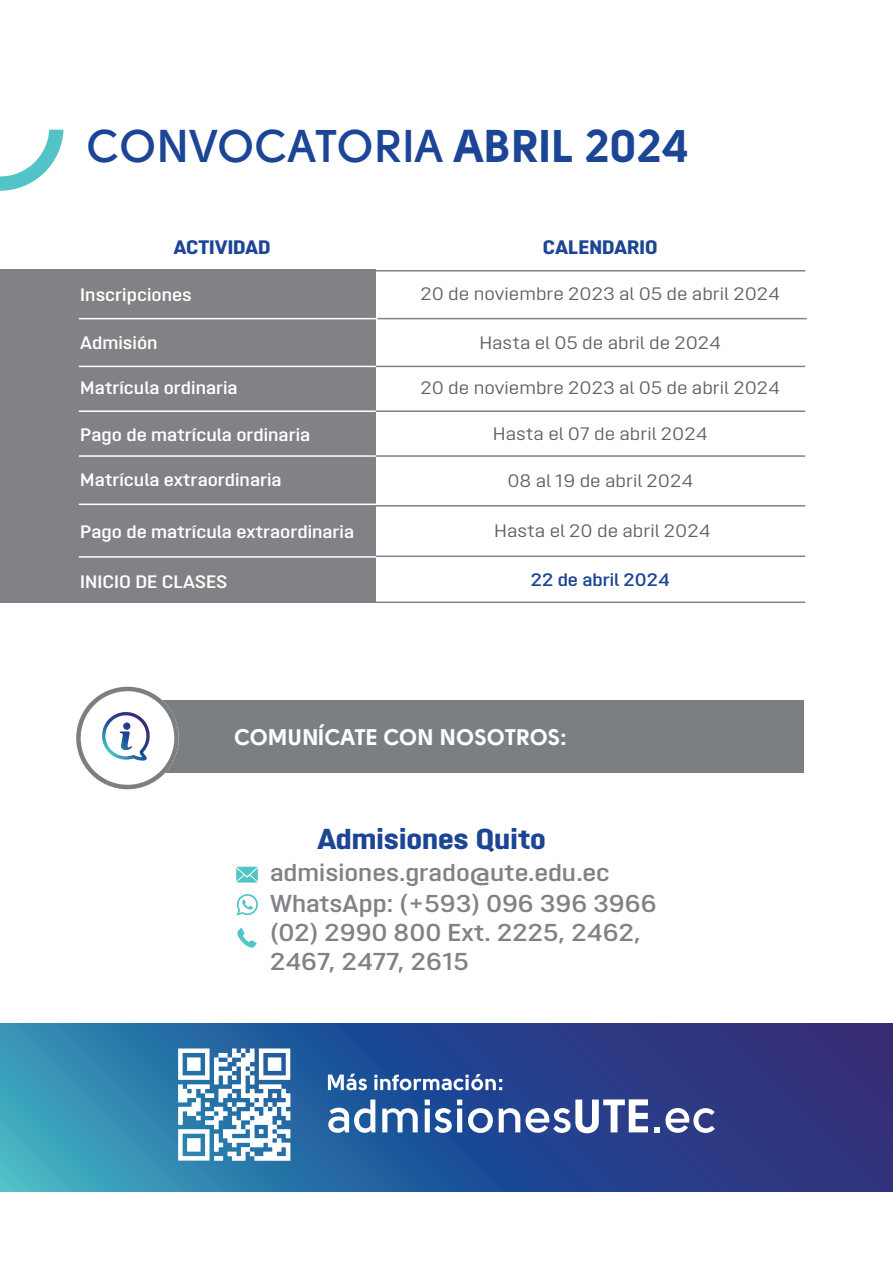
<style>
.page{position:relative;width:893px;height:1263px;background:#fff}
.page>*{position:absolute;margin:0;border:0;box-sizing:border-box;transform-origin:0 0}
.t1{font:700 45.6px "Solomon Sans Semi";letter-spacing:-.01em;color:#1c4595}
.t2{font:800 28.8px "Opinion Pro Extended";color:#1c4595}
.t3{font:600 24.45px/29.7px "Opinion Pro Extended";color:#808285}
.t4{font:22.5px "Solomon Sans Bold";color:#fff}
.t5{font:800 19.5px "Opinion Pro Extended";color:#1c4595}
.t6{font:18px "Opinion Pro Extended";color:#5e6261}
.t7{font:600 18px "Opinion Pro Extended";color:#fff}
.t8{font:600 18px "Opinion Pro Extended";color:#1c4595}
.s1{font-family:"Solomon Sans Bold";font-weight:400}
</style>
<div class="page">
<div style="left:127px;top:700px;width:677px;height:73px;background:#7c7f81"></div>
<svg style="left:76px;top:687px;width:103px;height:102px"></svg>
<svg style="left:0;top:130px;width:63px;height:61px"></svg>
<div style="left:0;top:269px;width:376px;height:334px;background:#808285"></div>
<hr style="left:79px;top:318px;width:297px;height:1px;background:#fff">
<hr style="left:79px;top:366px;width:297px;height:1px;background:#fff">
<hr style="left:79px;top:410px;width:297px;height:2px;background:#fff">
<hr style="left:79px;top:455px;width:297px;height:2px;background:#fff">
<hr style="left:79px;top:504px;width:297px;height:1px;background:#fff">
<hr style="left:79px;top:556px;width:297px;height:2px;background:#fff">
<hr style="left:376px;top:366px;width:429px;height:1px;background:#808285">
<hr style="left:378px;top:318px;width:429px;height:1px;background:#808285">
<hr style="left:376px;top:270px;width:429px;height:1px;background:#808285">
<hr style="left:376px;top:410px;width:429px;height:2px;background:#808285">
<hr style="left:376px;top:455px;width:429px;height:2px;background:#808285">
<hr style="left:376px;top:505px;width:429px;height:2px;background:#808285">
<hr style="left:376px;top:555px;width:429px;height:2px;background:#808285">
<hr style="left:376px;top:601px;width:429px;height:2px;background:#808285">
<svg style="left:0;top:1024px;width:893px;height:167px;background:#2b5795"></svg>
<svg style="left:328px;top:1099px;width:47px;height:34px"></svg>
<svg style="left:382px;top:1108px;width:36px;height:24px"></svg>
<svg style="left:425px;top:1099px;width:37px;height:34px"></svg>
<svg style="left:468px;top:1108px;width:25px;height:25px"></svg>
<svg style="left:499px;top:1099px;width:149px;height:34px"></svg>
<svg style="left:654px;top:1108px;width:61px;height:25px"></svg>
<svg style="left:328px;top:1074px;width:39px;height:16px"></svg>
<svg style="left:374px;top:1074px;width:128px;height:16px"></svg>
<svg style="left:178px;top:1048px;width:112px;height:113px"></svg>
<svg style="left:237px;top:928px;width:20px;height:20px"></svg>
<svg style="left:236px;top:867px;width:22px;height:15px"></svg>
<svg style="left:236px;top:894px;width:22px;height:22px"></svg>
<h1 class="t1" style="left:87px;top:120px;width:604px">CONVOCATORIA <span class="s1">ABRIL 2024</span></h1>
<p class="t5" style="left:173px;top:235px;width:99px">ACTIVIDAD</p>
<p class="t5" style="left:543px;top:235px;width:116px">CALENDARIO</p>
<p class="t7" style="left:80px;top:284px;width:113px">Inscripciones</p>
<p class="t7" style="left:80px;top:333px;width:79px">Admisión</p>
<p class="t7" style="left:80px;top:377px;width:159px">Matrícula ordinaria</p>
<p class="t7" style="left:80px;top:424px;width:231px">Pago de matrícula ordinaria</p>
<p class="t7" style="left:80px;top:469px;width:203px">Matrícula extraordinaria</p>
<p class="t7" style="left:80px;top:522px;width:275px">Pago de matrícula extraordinaria</p>
<p class="t7" style="left:80px;top:571px;width:149px">INICIO DE CLASES</p>
<p class="t6" style="left:420px;top:284px;width:361px">20 de noviembre 2023 al 05 de abril 2024</p>
<p class="t6" style="left:479px;top:332px;width:243px">Hasta el 05 de abril de 2024</p>
<p class="t6" style="left:420px;top:377px;width:361px">20 de noviembre 2023 al 05 de abril 2024</p>
<p class="t6" style="left:493px;top:423px;width:216px">Hasta el 07 de abril 2024</p>
<p class="t6" style="left:507px;top:470px;width:187px">08 al 19 de abril 2024</p>
<p class="t6" style="left:494px;top:520px;width:218px">Hasta el 20 de abril 2024</p>
<p class="t8" style="left:531px;top:569px;width:140px">22 de abril 2024</p>
<p class="t4" style="left:235px;top:723px;width:334px">COMUNÍCATE CON NOSOTROS:</p>
<h2 class="t2" style="left:317px;top:821px;width:230px">Admisiones Quito</h2>
<h3 class="t3" style="left:270px;top:857px;width:388px">admisiones.grado@ute.edu.ec<br>WhatsApp: (+593) 096 396 3966 (02) 2990 800 Ext. 2225, 2462,<br>2467, 2477, 2615</h3>
</div>
